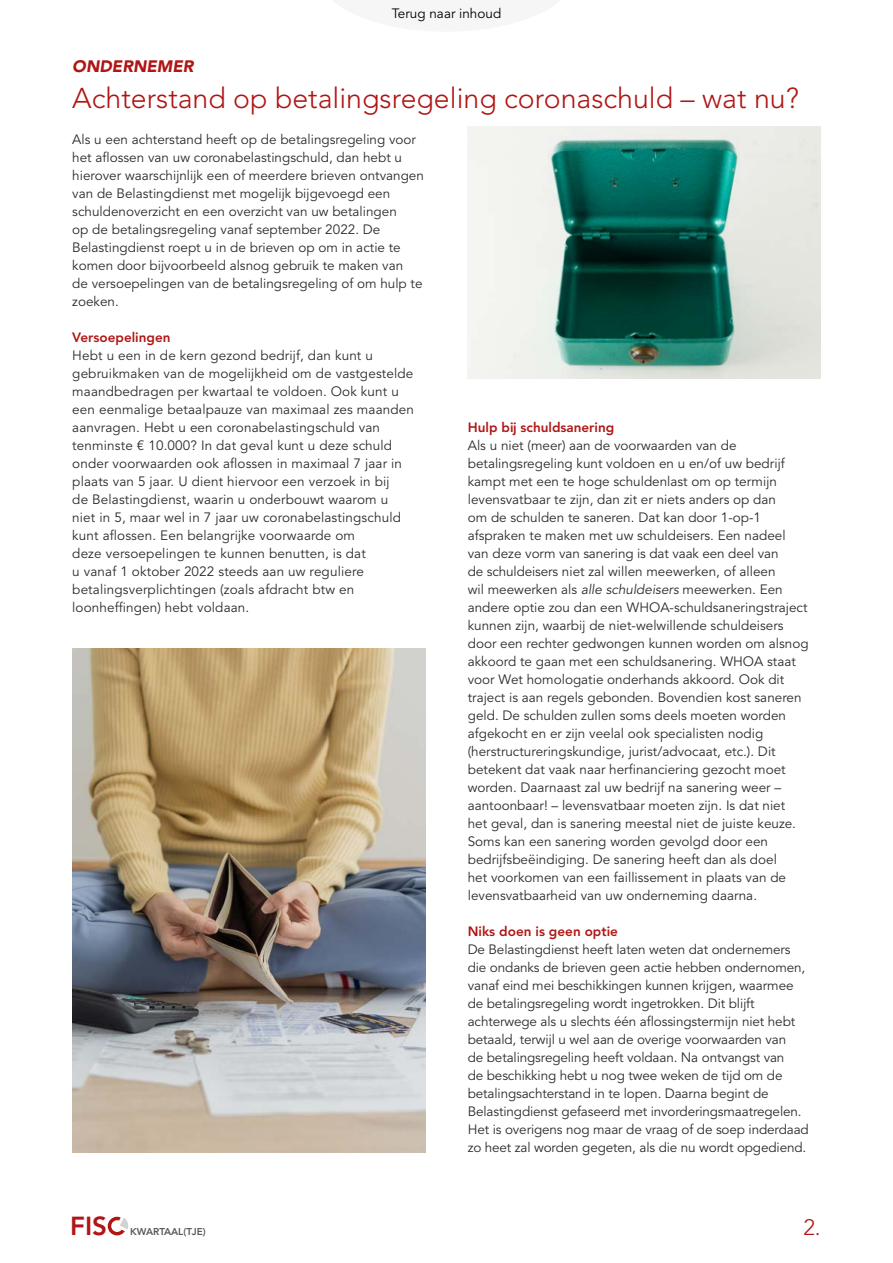
<style>
.page{position:relative;width:893px;height:1263px;background:#fff}
.page>*{position:absolute;margin:0;border:0;box-sizing:border-box;transform-origin:0 0}
.Kop{font:300 28.5px "Avenir LT Pro";color:#af1615}
.t1{font:800 25.95px "Avenir LT Pro";color:#af1615}
.t2{font:300 22.2px "Avenir LT Pro";color:#af1615}
.Subkop{font:italic 900 16.5px "Avenir LT Pro";color:#af1615}
.Platte_tekst{font:13.5px/18px "Avenir LT Pro";color:#2c2c2c}
.Tussenkop{font:800 13.5px "Avenir LT Pro";color:#af1615}
.t3{font:13.5px "Avenir LT Pro";color:#000}
.t4{font:800 9.9px "Avenir LT Pro";color:#575756}
.s1{font-style:italic}
</style>
<div class="page">
<div style="left:108px;top:1217px;width:18px;height:18px;border:3px solid #af1615;border-radius:50%"></div>
<svg style="left:114px;top:1216px;width:14px;height:19px"></svg>
<img style="left:72px;top:648px;width:353px;height:504px">
<img style="left:468px;top:126px;width:353px;height:252px">
<p class="t3" style="left:392px;top:5px;width:111px">Terug naar inhoud</p>
<p class="Subkop" style="left:72px;top:56px;width:123px">ONDERNEMER</p>
<p class="Kop" style="left:72px;top:81px;width:728px">Achterstand op betalingsregeling coronaschuld – wat nu?</p>
<p class="Platte_tekst" style="left:72px;top:131px;width:353px">Als u een achterstand heeft op de betalingsregeling voor het aflossen van uw coronabelastingschuld, dan hebt u hierover waarschijnlijk een of meerdere brieven ontvangen van de Belastingdienst met mogelijk bijgevoegd een schuldenoverzicht en een overzicht van uw betalingen<br>op de betalingsregeling vanaf september 2022. De Belastingdienst roept u in de brieven op om in actie te komen door bijvoorbeeld alsnog gebruik te maken van<br>de versoepelingen van de betalingsregeling of om hulp te zoeken.</p>
<p class="Tussenkop" style="left:72px;top:329px;width:100px">Versoepelingen</p>
<p class="Platte_tekst" style="left:72px;top:347px;width:343px">Hebt u een in de kern gezond bedrijf, dan kunt u gebruikmaken van de mogelijkheid om de vastgestelde maandbedragen per kwartaal te voldoen. Ook kunt u een eenmalige betaalpauze van maximaal zes maanden aanvragen. Hebt u een coronabelastingschuld van tenminste € 10.000? In dat geval kunt u deze schuld onder voorwaarden ook aflossen in maximaal 7 jaar in plaats van 5 jaar. U dient hiervoor een verzoek in bij<br>de Belastingdienst, waarin u onderbouwt waarom u niet in 5, maar wel in 7 jaar uw coronabelastingschuld kunt aflossen. Een belangrijke voorwaarde om<br>deze versoepelingen te kunnen benutten, is dat<br>u vanaf 1 oktober 2022 steeds aan uw reguliere betalingsverplichtingen (zoals afdracht btw en loonheffingen) hebt voldaan.</p>
<h2 class="t1" style="left:70px;top:1210px;width:38px">FIS</h2>
<p class="t4" style="left:130px;top:1226px;width:77px">KWARTAAL(TJE)</p>
<p class="Tussenkop" style="left:468px;top:419px;width:148px">Hulp bij schuldsanering</p>
<p class="Platte_tekst" style="left:468px;top:437px;width:342px">Als u niet (meer) aan de voorwaarden van de betalingsregeling kunt voldoen en u en/of uw bedrijf kampt met een te hoge schuldenlast om op termijn levensvatbaar te zijn, dan zit er niets anders op dan<br>om de schulden te saneren. Dat kan door 1-op-1 afspraken te maken met uw schuldeisers. Een nadeel van deze vorm van sanering is dat vaak een deel van<br>de schuldeisers niet zal willen meewerken, of alleen<br>wil meewerken als <span class="s1">alle schuldeisers</span> meewerken. Een andere optie zou dan een WHOA-schuldsaneringstraject kunnen zijn, waarbij de niet-welwillende schuldeisers door een rechter gedwongen kunnen worden om alsnog akkoord te gaan met een schuldsanering. WHOA staat voor Wet homologatie onderhands akkoord. Ook dit traject is aan regels gebonden. Bovendien kost saneren geld. De schulden zullen soms deels moeten worden afgekocht en er zijn veelal ook specialisten nodig (herstructureringskundige, jurist/advocaat, etc.). Dit betekent dat vaak naar herfinanciering gezocht moet worden. Daarnaast zal uw bedrijf na sanering weer – aantoonbaar! – levensvatbaar moeten zijn. Is dat niet<br>het geval, dan is sanering meestal niet de juiste keuze.<br>Soms kan een sanering worden gevolgd door een bedrijfsbeëindiging. De sanering heeft dan als doel<br>het voorkomen van een faillissement in plaats van de levensvatbaarheid van uw onderneming daarna.</p>
<p class="Tussenkop" style="left:468px;top:923px;width:152px">Niks doen is geen optie</p>
<p class="Platte_tekst" style="left:468px;top:941px;width:342px">De Belastingdienst heeft laten weten dat ondernemers die ondanks de brieven geen actie hebben ondernomen, vanaf eind mei beschikkingen kunnen krijgen, waarmee de betalingsregeling wordt ingetrokken. Dit blijft achterwege als u slechts één aflossingstermijn niet hebt betaald, terwijl u wel aan de overige voorwaarden van<br>de betalingsregeling heeft voldaan. Na ontvangst van<br>de beschikking hebt u nog twee weken de tijd om de betalingsachterstand in te lopen. Daarna begint de Belastingdienst gefaseerd met invorderingsmaatregelen.<br>Het is overigens nog maar de vraag of de soep inderdaad zo heet zal worden gegeten, als die nu wordt opgediend.</p>
<h3 class="t2" style="left:803px;top:1214px;width:19px">2.</h3>
</div>
